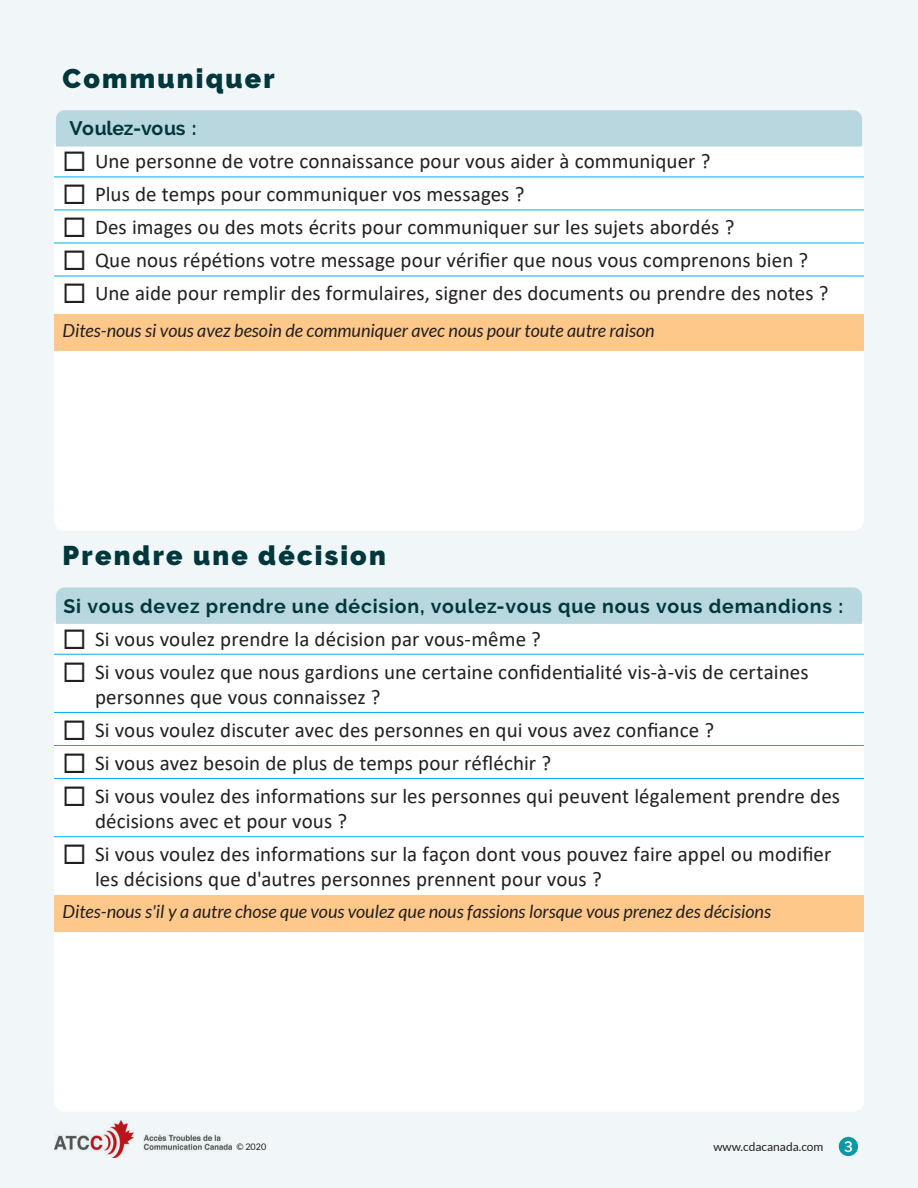
<style>
.page{position:relative;width:918px;height:1188px;background:#f1f7f8}
.page>*{position:absolute;margin:0;border:0;box-sizing:border-box;transform-origin:0 0}
.t1{font:900 27px "Raleway";letter-spacing:.08em;color:#00373c}
.t2{font:21px/33px "Calibri";letter-spacing:.005em;color:#231f20}
.t3{font:700 19.5px "Raleway";letter-spacing:.04em;color:#00373c}
.t4{font:700 19.5px "Raleway";letter-spacing:-.015em;color:#00373c}
.t5{font:italic 18px "Lato";color:#231f20}
.t6{font:600 15px "Raleway";color:#fff}
.t7{font:12px "Lato";color:#231f20}
.t8{font:9px "Lato";color:#231f20}
</style>
<div class="page">
<div style="left:54px;top:144px;width:810px;height:365px;background:#fff"></div>
<div style="left:54px;top:314px;width:810px;height:37px;background:#fdc889"></div>
<hr style="left:54px;top:177px;width:810px;height:1px;background:#00aeef">
<hr style="left:54px;top:210px;width:810px;height:1px;background:#00aeef">
<hr style="left:54px;top:243px;width:810px;height:1px;background:#00aeef">
<hr style="left:54px;top:276px;width:810px;height:1px;background:#00aeef">
<div style="left:54px;top:510px;width:810px;height:20px;background:#fff"></div>
<div style="left:54px;top:621px;width:810px;height:469px;background:#fff"></div>
<div style="left:54px;top:895px;width:810px;height:37px;background:#fdc889"></div>
<hr style="left:54px;top:654px;width:810px;height:1px;background:#00aeef">
<hr style="left:54px;top:712px;width:810px;height:1px;background:#00aeef">
<hr style="left:54px;top:745px;width:810px;height:1px;background:#00aeef">
<hr style="left:54px;top:778px;width:810px;height:1px;background:#00aeef">
<hr style="left:54px;top:836px;width:810px;height:1px;background:#00aeef">
<div style="left:54px;top:1091px;width:810px;height:20px;background:#fff"></div>
<div style="left:839px;top:1137px;width:19px;height:19px;background:#0b97a4;border-radius:50%"></div>
<img style="left:54px;top:1120px;width:177px;height:37px">
<svg style="left:56px;top:110px;width:806px;height:61px"></svg>
<svg style="left:65px;top:184px;width:19px;height:20px"></svg>
<svg style="left:65px;top:218px;width:19px;height:19px"></svg>
<svg style="left:65px;top:251px;width:19px;height:19px"></svg>
<svg style="left:65px;top:284px;width:19px;height:19px"></svg>
<svg style="left:56px;top:587px;width:806px;height:62px"></svg>
<svg style="left:65px;top:662px;width:19px;height:20px"></svg>
<svg style="left:65px;top:720px;width:19px;height:20px"></svg>
<svg style="left:65px;top:753px;width:19px;height:20px"></svg>
<svg style="left:65px;top:786px;width:19px;height:20px"></svg>
<svg style="left:65px;top:844px;width:19px;height:20px"></svg>
<h2 class="t1" style="left:63px;top:63px;width:214px">Communiquer</h2>
<h3 class="t4" style="left:69px;top:117px;width:129px">Voulez-vous :</h3>
<p class="t2" style="left:95px;top:144px;width:735px">Une personne de votre connaissance pour vous aider à communiquer ?<br>Plus de temps pour communiquer vos messages ?<br>Des images ou des mots écrits pour communiquer sur les sujets abordés ?<br>Que nous répétions votre message pour vérifier que nous vous comprenons bien ?<br>Une aide pour remplir des formulaires, signer des documents ou prendre des notes ?</p>
<p class="t5" style="left:63px;top:320px;width:593px">Dites-nous si vous avez besoin de communiquer avec nous pour toute autre raison</p>
<h2 class="t1" style="left:63px;top:540px;width:325px">Prendre une décision</h2>
<h3 class="t3" style="left:63px;top:595px;width:781px">Si vous devez prendre une décision, voulez-vous que nous vous demandions :</h3>
<p class="t2" style="left:95px;top:622px;width:715px">Si vous voulez prendre la décision par vous-même ?<br>Si vous voulez que nous gardions une certaine confidentialité vis-à-vis de certaines</p>
<p class="t2" style="left:95px;top:680px;width:747px">personnes que vous connaissez ?<br>Si vous voulez discuter avec des personnes en qui vous avez confiance ?<br>Si vous avez besoin de plus de temps pour réfléchir ?<br>Si vous voulez des informations sur les personnes qui peuvent légalement prendre des</p>
<p class="t2" style="left:95px;top:804px;width:738px">décisions avec et pour vous ?<br>Si vous voulez des informations sur la façon dont vous pouvez faire appel ou modifier</p>
<p class="t2" style="left:95px;top:862px;width:508px">les décisions que d'autres personnes prennent pour vous ?</p>
<p class="t5" style="left:63px;top:902px;width:710px">Dites-nous s'il y a autre chose que vous voulez que nous fassions lorsque vous prenez des décisions</p>
<p class="t8" style="left:236px;top:1142px;width:31px">© 2020</p>
<p class="t7" style="left:713px;top:1140px;width:112px">www.cdacanada.com</p>
<p class="t6" style="left:844px;top:1138px;width:10px">3</p>
</div>
